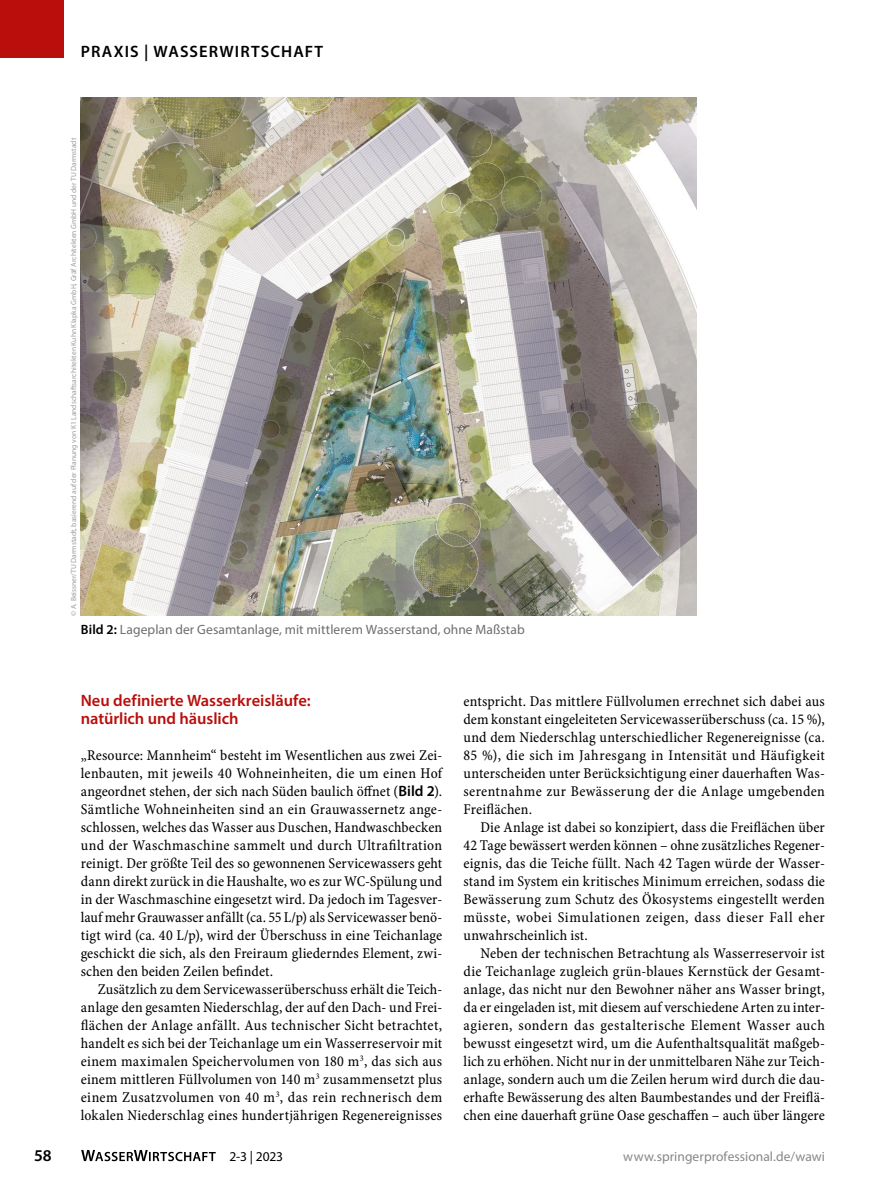
<style>
.page{position:relative;width:893px;height:1187px;background:#fff}
.page>*{position:absolute;margin:0;border:0;box-sizing:border-box;transform-origin:0 0}
.SectionHeading_1_x{font:600 16.5px/18px "Myriad Pro";letter-spacing:-.005em;color:#b90e0c}
.t1{font:600 16.5px "Myriad Pro";letter-spacing:.07em;color:#000}
.Para_Indent{font:15px/18px "Minion Pro Cn Capt";letter-spacing:.02em;color:#000;text-align:justify}
.Para_x{font:15px/18px "Minion Pro Cn Capt";letter-spacing:.005em;color:#000;text-align:justify}
.Image_Caption_x{font:13.5px "Myriad Pro";letter-spacing:.005em;color:#6e6e6e}
.t2{font:13.5px "Myriad Pro";letter-spacing:.005em;color:#868786}
.t3{font:13.5px "Myriad Pro";color:#000}
.Image_Source_x{font:7.5px "Myriad Pro";color:#9c9c9d}
.s1{font-weight:600;color:#000}
.s2{font-family:"Myriad Pro";font-weight:600}
</style>
<div class="page">
<img style="left:81px;top:98px;width:615px;height:518px">
<div style="left:0;top:0;width:64px;height:57px;background:#b90e0c"></div>
<svg style="left:81px;top:1150px;width:135px;height:11px"></svg>
<p class="t1" style="left:81px;top:41px;width:99px">PRAXIS | Wass</p>
<p class="t1" style="left:199px;top:41px;width:21px">erwir</p>
<p class="t1" style="left:251px;top:41px;width:74px">tschaft</p>
<p class="Image_Source_x" style="left:69px;top:616px;width:479px;rotate:-90deg">© A. Beissner/TU Darmstadt, basierend auf der Planung von K1 Landschaftsarchitekten Kuhn Klapka GmbH, Gräf Architekten GmbH und der TU Darmstadt</p>
<p class="Image_Caption_x" style="left:81px;top:621px;width:445px"><span class="s1">Bild 2:</span> Lageplan der Gesamtanlage, mit mittlerem Wasserstand, ohne Maßstab</p>
<p class="SectionHeading_1_x" style="left:81px;top:691px;width:231px">Neu definierte Wasserkreisläufe: natürlich und häuslich</p>
<p class="Para_x" style="left:81px;top:746px;width:363px">„Resource: Mannheim“ besteht im Wesentlichen aus zwei Zei&shy;lenbauten, mit jeweils 40 Wohneinheiten, die um einen Hof angeordnet stehen, der sich nach Süden baulich öffnet (<span class="s2">Bild 2</span>).<br>Sämtliche Wohneinheiten sind an ein Grauwassernetz ange&shy;schlossen, welches das Wasser aus Duschen, Handwaschbecken und der Waschmaschine sammelt und durch Ultrafiltration reinigt. Der größte Teil des so gewonnenen Servicewassers geht dann direkt zurück in die Haushalte, wo es zur WC-Spülung und in der Waschmaschine eingesetzt wird. Da jedoch im Tagesver&shy;lauf mehr Grauwasser anfällt (ca. 55 L/p) als Servicewasser benö&shy;tigt wird (ca. 40 L/p), wird der Überschuss in eine Teichanlage geschickt die sich, als den Freiraum gliederndes Element, zwi&shy;schen den beiden Zeilen befindet.</p>
<p class="Para_Indent" style="left:81px;top:980px;width:363px;text-indent:17px">Zusätzlich zu dem Servicewasserüberschuss erhält die Teich&shy;anlage den gesamten Niederschlag, der auf den Dach- und Frei&shy;flächen der Anlage anfällt. Aus technischer Sicht betrachtet, handelt es sich bei der Teichanlage um ein Wasserreservoir mit einem maximalen Speichervolumen von 180 m<sup>3</sup>, das sich aus einem mittleren Füllvolumen von 140 m<sup>3</sup> zusammensetzt plus einem Zusatzvolumen von 40 m<sup>3</sup>, das rein rechnerisch dem lokalen Niederschlag eines hundertjährigen Regenereignisses</p>
<p class="Para_Indent" style="left:463px;top:692px;width:363px">entspricht. Das mittlere Füllvolumen errechnet sich dabei aus dem konstant eingeleiteten Servicewasserüberschuss (ca. 15 %), und dem Niederschlag unterschiedlicher Regenereignisse (ca.<br>85 %), die sich im Jahresgang in Intensität und Häufigkeit unterscheiden unter Berücksichtigung einer dauerhaften Was&shy;serentnahme zur Bewässerung der die Anlage umgebenden Freiflächen.</p>
<p class="Para_Indent" style="left:463px;top:818px;width:363px;text-indent:17px">Die Anlage ist dabei so konzipiert, dass die Freiflächen über 42 Tage bewässert werden können – ohne zusätzliches Regener&shy;eignis, das die Teiche füllt. Nach 42 Tagen würde der Wasser&shy;stand im System ein kritisches Minimum erreichen, sodass die Bewässerung zum Schutz des Ökosystems eingestellt werden müsste, wobei Simulationen zeigen, dass dieser Fall eher unwahrscheinlich ist.</p>
<p class="Para_Indent" style="left:463px;top:944px;width:363px;text-indent:17px">Neben der technischen Betrachtung als Wasserreservoir ist die Teichanlage zugleich grün-blaues Kernstück der Gesamt&shy;anlage, das nicht nur den Bewohner näher ans Wasser bringt, da er eingeladen ist, mit diesem auf verschiedene Arten zu inter&shy;agieren, sondern das gestalterische Element Wasser auch bewusst eingesetzt wird, um die Aufenthaltsqualität maßgeb&shy;lich zu erhöhen. Nicht nur in der unmittelbaren Nähe zur Teich&shy;anlage, sondern auch um die Zeilen herum wird durch die dau&shy;erhafte Bewässerung des alten Baumbestandes und der Freiflä&shy;chen eine dauerhaft grüne Oase geschaffen – auch über längere</p>
<p class="t1" style="left:34px;top:1144px;width:19px">58</p>
<p class="t3" style="left:230px;top:1147px;width:55px">2-3 | 2023</p>
<p class="t2" style="left:623px;top:1147px;width:203px">www.springerprofessional.de/wawi</p>
</div>
